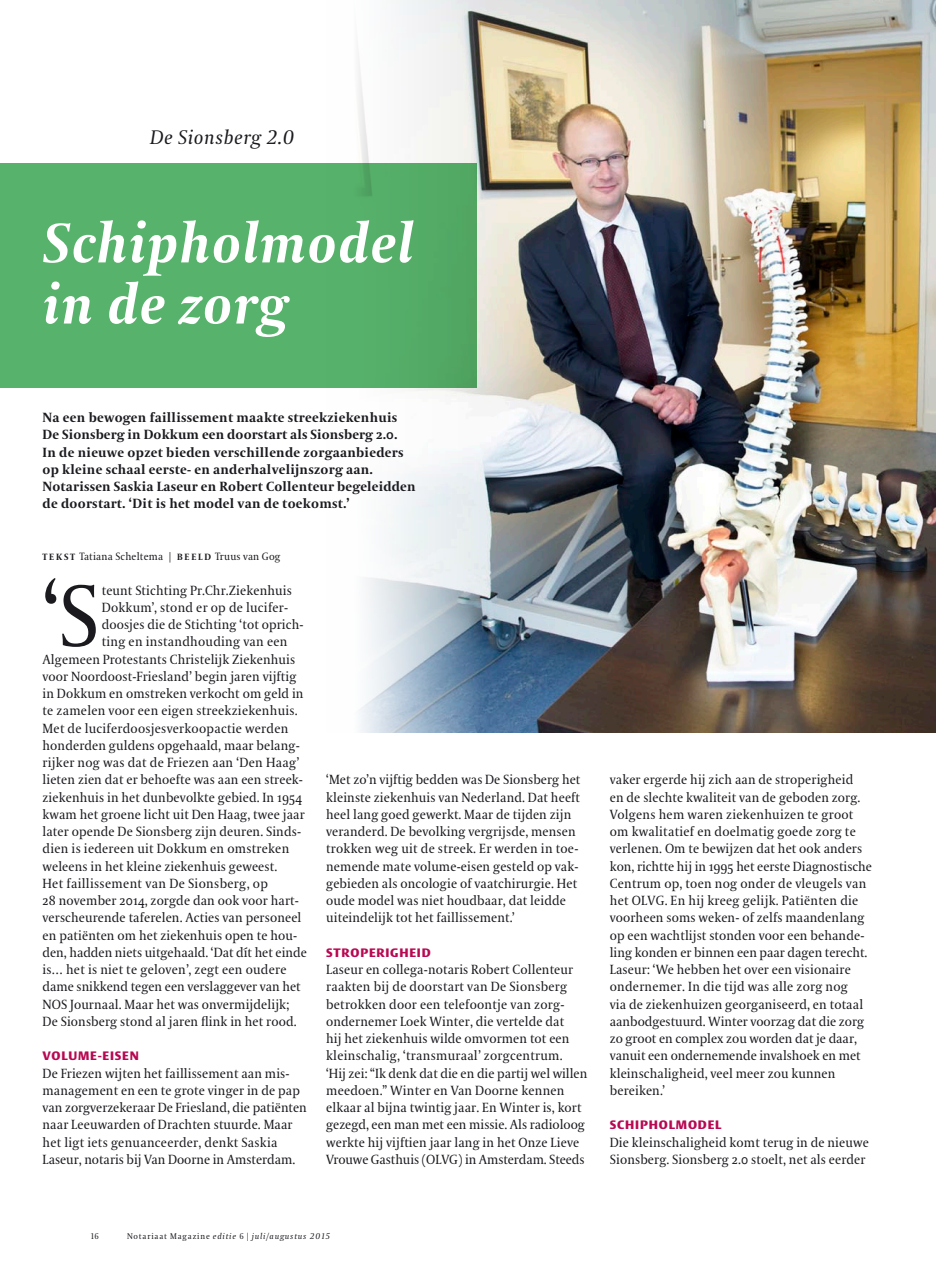
<style>
.page{position:relative;width:936px;height:1263px;background:#fff}
.page>*{position:absolute;margin:0;border:0;box-sizing:border-box;transform-origin:0 0}
.t1{font:87.3px "VPRO Coranto";color:#1a1a1f}
.t2{font:italic 700 55.5px/61.1px "VPRO Coranto";letter-spacing:.02em;color:#fff}
.t3{font:italic 19.5px "VPRO Coranto";letter-spacing:.03em;color:#1a1a1f}
.t4{font:13.2px/17.2px "VPRO Coranto";letter-spacing:.01em;color:#1a1a1f}
.t5{font:700 13.2px/17.2px "VPRO Coranto";letter-spacing:.02em;color:#1a1a1f}
.t6{font:700 12px "VPRO Vesta";letter-spacing:.07em;color:#b80852}
.t7{font:10.5px "VPRO Coranto";letter-spacing:.02em;color:#1a1a1f}
.t8{font:italic 8.25px "VPRO Coranto";letter-spacing:.1em;color:#1a1a1f}
.t9{font:8.25px "VPRO Coranto Cn";color:#1a1a1f}
.s1{font-weight:700;font-size:9px}
.s2{font-style:normal}
.s3{font-family:"VPRO Coranto Cn";font-style:normal}
</style>
<div class="page">
<img style="left:358px;top:0;width:577px;height:733px">
<div style="left:0;top:163px;width:476px;height:225px;background:#57b26b"></div>
<h3 class="t3" style="left:150px;top:125px;width:145px">De Sionsberg 2.0</h3>
<h2 class="t2" style="left:43px;top:212px;width:372px">Schipholmodel in de zorg</h2>
<p class="t5" style="left:43px;top:409px;width:374px">Na een bewogen faillissement maakte streekziekenhuis De Sionsberg in Dokkum een doorstart als Sionsberg 2.0.<br>In de nieuwe opzet bieden verschillende zorgaanbieders op kleine schaal eerste- en anderhalvelijnszorg aan.<br>Notarissen Saskia Laseur en Robert Collenteur begeleidden de doorstart. ‘Dit is het model van de toekomst.’</p>
<p class="t7" style="left:43px;top:550px;width:150px"><span class="s1">T E K S T</span> Tatiana Scheltema | <span class="s1">b eeld</span></p>
<p class="t7" style="left:215px;top:550px;width:67px">Truus van Gog</p>
<h1 class="t1" style="left:43px;top:565px;width:58px">‘S</h1>
<p class="t4" style="left:102px;top:581px;width:192px">teunt Stichting Pr.Chr.Ziekenhuis</p>
<p class="t4" style="left:102px;top:599px;width:188px">Dokkum’, stond er op de lucifer-</p>
<p class="t4" style="left:102px;top:616px;width:203px">doosjes die de Stichting ‘tot oprich-</p>
<p class="t4" style="left:102px;top:633px;width:187px">ting en instandhouding van een</p>
<p class="t4" style="left:43px;top:650px;width:254px">Algemeen Protestants Christelijk Ziekenhuis</p>
<p class="t4" style="left:43px;top:668px;width:255px">voor Noordoost-Friesland’ begin jaren vijftig</p>
<p class="t4" style="left:43px;top:685px;width:262px">in Dokkum en omstreken verkocht om geld in</p>
<p class="t4" style="left:43px;top:702px;width:257px">te zamelen voor een eigen streekziekenhuis.</p>
<p class="t4" style="left:43px;top:719px;width:247px">Met de luciferdoosjesverkoopactie werden</p>
<p class="t4" style="left:43px;top:737px;width:259px">honderden guldens opgehaald, maar belang-</p>
<p class="t4" style="left:43px;top:754px;width:258px">rijker nog was dat de Friezen aan ‘Den Haag’</p>
<p class="t4" style="left:43px;top:771px;width:262px">lieten zien dat er behoefte was aan een streek-</p>
<p class="t4" style="left:43px;top:788px;width:261px">ziekenhuis in het dunbevolkte gebied. In 1954</p>
<p class="t4" style="left:43px;top:806px;width:264px">kwam het groene licht uit Den Haag, twee jaar</p>
<p class="t4" style="left:43px;top:823px;width:259px">later opende De Sionsberg zijn deuren. Sinds-</p>
<p class="t4" style="left:43px;top:840px;width:248px">dien is iedereen uit Dokkum en omstreken</p>
<p class="t4" style="left:43px;top:857px;width:236px">weleens in het kleine ziekenhuis geweest.</p>
<p class="t4" style="left:43px;top:875px;width:227px">Het faillissement van De Sionsberg, op</p>
<p class="t4" style="left:43px;top:892px;width:258px">28 november 2014, zorgde dan ook voor hart-</p>
<p class="t4" style="left:43px;top:909px;width:260px">verscheurende taferelen. Acties van personeel</p>
<p class="t4" style="left:43px;top:926px;width:253px">en patiënten om het ziekenhuis open te hou---</p>
<p class="t4" style="left:43px;top:944px;width:266px">den, hadden niets uitgehaald. ‘Dat dít het einde</p>
<p class="t4" style="left:43px;top:961px;width:245px">is… het is niet te geloven’, zegt een oudere</p>
<p class="t4" style="left:43px;top:978px;width:260px">dame snikkend tegen een verslaggever van het</p>
<p class="t4" style="left:43px;top:995px;width:248px">NOS Journaal. Maar het was onvermijdelijk;</p>
<p class="t4" style="left:43px;top:1013px;width:255px">De Sionsberg stond al jaren flink in het rood.</p>
<p class="t6" style="left:43px;top:1051px;width:98px">VOLUME-EISEN</p>
<p class="t4" style="left:43px;top:1064px;width:266px">De Friezen wijten het faillissement aan mis-- management en een te grote vinger in de pap van zorgverzekeraar De Friesland, die patiënten naar Leeuwarden of Drachten stuurde. Maar het ligt iets genuanceerder, denkt Saskia Laseur, notaris bij Van Doorne in Amsterdam.</p>
<p class="t4" style="left:326px;top:771px;width:256px">‘Met zo’n vijftig bedden was De Sionsberg het kleinste ziekenhuis van Nederland. Dat heeft heel lang goed gewerkt. Maar de tijden zijn veranderd. De bevolking vergrijsde, mensen trokken weg uit de streek. Er werden in toe-- nemende mate volume-eisen gesteld op vak-- gebieden als oncologie of vaatchirurgie. Het oude model was niet houdbaar, dat leidde uiteindelijk tot het faillissement.’</p>
<p class="t6" style="left:326px;top:947px;width:106px">STROPERIGHEID</p>
<p class="t4" style="left:326px;top:961px;width:262px">Laseur en collega-notaris Robert Collenteur raakten bij de doorstart van De Sionsberg betrokken door een telefoontje van zorg&shy;ondernemer Loek Winter, die vertelde dat<br>hij het ziekenhuis wilde omvormen tot een kleinschalig, ‘transmuraal’ zorgcentrum.<br>‘Hij zei: “Ik denk dat die en die partij wel willen meedoen.” Winter en Van Doorne kennen elkaar al bijna twintig jaar. En Winter is, kort gezegd, een man met een missie. Als radioloog werkte hij vijftien jaar lang in het Onze Lieve Vrouwe Gasthuis (OLVG) in Amsterdam. Steeds</p>
<p class="t4" style="left:609px;top:771px;width:263px">vaker ergerde hij zich aan de stroperigheid<br>en de slechte kwaliteit van de geboden zorg.<br>Volgens hem waren ziekenhuizen te groot om kwalitatief en doelmatig goede zorg te verlenen. Om te bewijzen dat het ook anders kon, richtte hij in 1995 het eerste Diagnostische Centrum op, toen nog onder de vleugels van het OLVG. En hij kreeg gelijk. Patiënten die voorheen soms weken- of zelfs maandenlang op een wachtlijst stonden voor een behande&shy;ling konden er binnen een paar dagen terecht.<br>Laseur: ‘We hebben het over een visionaire ondernemer. In die tijd was alle zorg nog<br>via de ziekenhuizen georganiseerd, en totaal aanbodgestuurd. Winter voorzag dat die zorg zo groot en complex zou worden dat je daar, vanuit een ondernemende invalshoek en met kleinschaligheid, veel meer zou kunnen bereiken.’</p>
<p class="t6" style="left:609px;top:1120px;width:113px">SCHIPHOLMODEL</p>
<p class="t4" style="left:609px;top:1133px;width:260px">Die kleinschaligheid komt terug in de nieuwe<br>Sionsberg. Sionsberg 2.0 stoelt, net als eerder</p>
<p class="t9" style="left:91px;top:1231px;width:9px">16</p>
<p class="t8" style="left:127px;top:1231px;width:204px"><span class="s2">Notariaat Magazine</span> editie <span class="s3">6 |</span> juli/augustus 2015</p>
</div>
